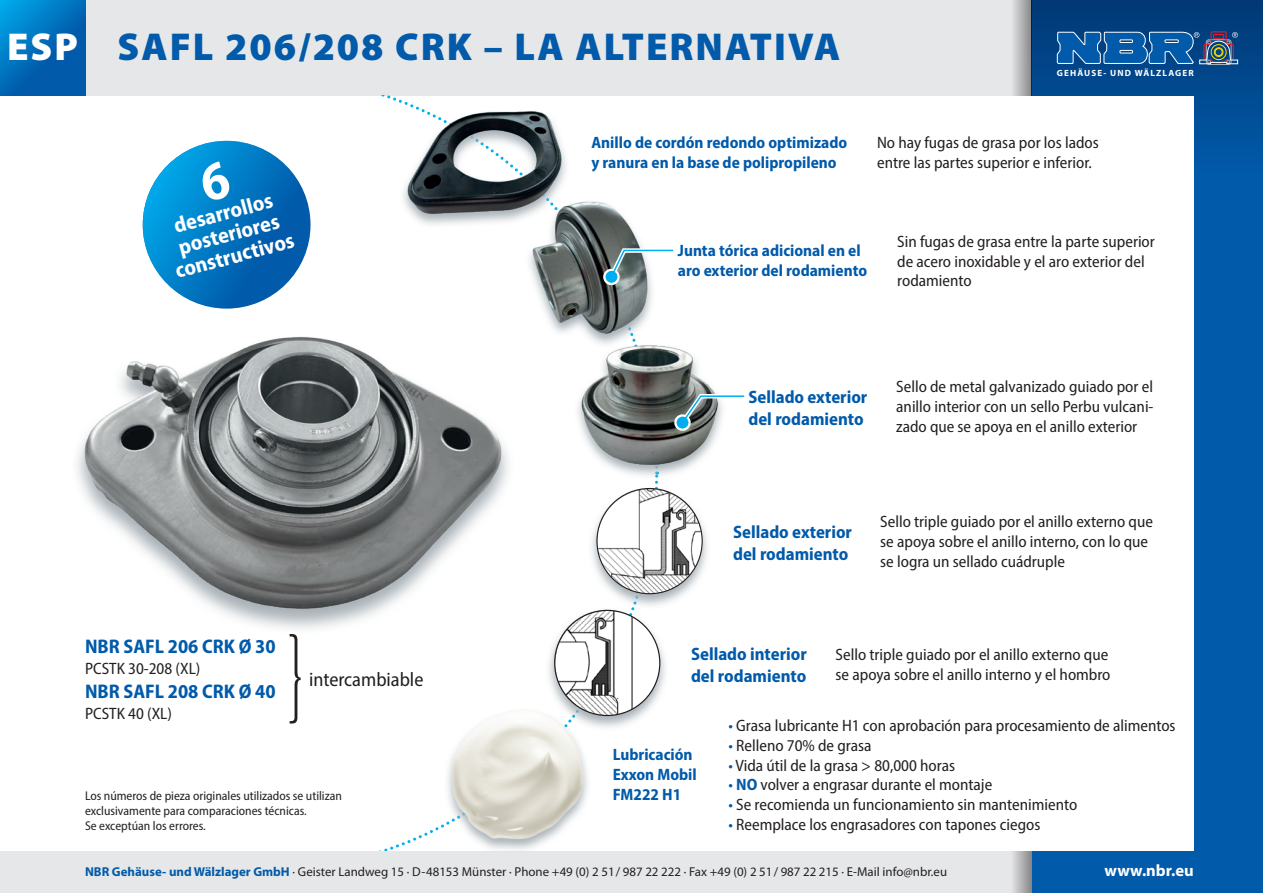
<style>
.page{position:relative;width:1263px;height:893px;background:#fff}
.page>*{position:absolute;margin:0;border:0;box-sizing:border-box;transform-origin:0 0}
.t1{font:900 39px "Myriad Pro";letter-spacing:.05em;color:#015aaa}
.t2{font:900 39px "Myriad Pro";color:#fff}
.t3{font:700 semi-condensed 21.9px "Myriad Pro";color:#fff}
.t4{font:700 semi-condensed 19.8px "Myriad Pro";color:#015aaa}
.t5{font:semi-condensed 19.8px "Myriad Pro";color:#231f20}
.t6{font:700 semi-condensed 18px/21.6px "Myriad Pro";color:#015aaa}
.t7{font:semi-condensed 16.5px/19.8px "Myriad Pro";color:#231f20}
.t8{font:700 semi-condensed 16.5px "Myriad Pro";color:#015aaa}
.t9{font:700 16.5px "Myriad Pro";color:#fff}
.t10{font:12.9px "Myriad Pro";color:#231f20}
.t11{font:semi-condensed 12.75px/15px "Myriad Pro";color:#231f20}
.t12{font:700 9px "Myriad Pro";letter-spacing:.125em;color:#fff}
.s1{color:#015aaa}
.s2{font-weight:700;color:#015aaa}
</style>
<div class="page">
<div style="left:1032px;top:0;width:231px;height:893px;background:#015aaa"></div>
<div style="left:0;top:0;width:1032px;height:893px;background:#e6e7e9"></div>
<div style="left:1032px;top:0;width:231px;height:173px;background:linear-gradient(to bottom,#013974,#015aa9)"></div>
<div style="left:1010px;top:0;width:22px;height:893px;background:linear-gradient(to right,#e9eaec,#8e8d8e)"></div>
<div style="left:0;top:96px;width:1194px;height:754px;background:#fff"></div>
<div style="left:1206px;top:40px;width:25px;height:25px;border:1px solid #a8b1b7;border-radius:3px"></div>
<svg style="left:1057px;top:31px;width:181px;height:33px"></svg>
<img style="left:403px;top:104px;width:163px;height:121px">
<img style="left:523px;top:189px;width:129px;height:154px">
<img style="left:577px;top:343px;width:142px;height:135px">
<svg style="left:444px;top:757px;width:148px;height:94px"></svg>
<img style="left:452px;top:721px;width:131px;height:118px">
<svg style="left:227px;top:456px;width:282px;height:179px"></svg>
<img style="left:76px;top:336px;width:431px;height:278px">
<svg style="left:591px;top:486px;width:117px;height:120px"></svg>
<img style="left:597px;top:488px;width:105px;height:106px;border-radius:53px">
<svg style="left:545px;top:607px;width:121px;height:124px"></svg>
<img style="left:555px;top:610px;width:105px;height:105px;border-radius:53px">
<div style="left:603px;top:269px;width:17px;height:16px;border:4px solid #fff;border-radius:50%"></div>
<svg style="left:605px;top:246px;width:69px;height:37px"></svg>
<div style="left:674px;top:414px;width:17px;height:17px;border:4px solid #fff;border-radius:50%"></div>
<svg style="left:676px;top:392px;width:69px;height:37px"></svg>
<svg style="left:0;top:0;width:85px;height:96px;background:#006eba"></svg>
<svg style="left:143px;top:141px;width:167px;height:168px;background:#0077c1"></svg>
<svg style="left:290px;top:634px;width:11px;height:89px"></svg>
<svg style="left:198px;top:160px;width:34px;height:42px"></svg>
<p class="t2" style="left:7px;top:21px;width:72px">ESP</p>
<p class="t1" style="left:118px;top:21px;width:724px">SAFL 206/208 CRK – LA ALTERNATIVA</p>
<p class="t12" style="left:1057px;top:67px;width:138px">GEHÄUSE- UND WÄLZLAGER</p>
<p class="t3" style="left:171px;top:212px;width:103px;rotate:-15deg">desarrollos</p>
<p class="t3" style="left:175px;top:234px;width:105px;rotate:-15deg">posteriores</p>
<p class="t3" style="left:172px;top:257px;width:124px;rotate:-15deg">constructivos</p>
<p class="t8" style="left:591px;top:132px;width:257px">Anillo de cordón redondo optimizado</p>
<p class="t8" style="left:591px;top:152px;width:247px">y ranura en la base de polipropileno</p>
<p class="t7" style="left:877px;top:132px;width:223px">No hay fugas de grasa por los lados</p>
<p class="t7" style="left:877px;top:152px;width:216px">entre las partes superior e inferior.</p>
<p class="t8" style="left:678px;top:240px;width:184px">Junta tórica adicional en el</p>
<p class="t8" style="left:678px;top:260px;width:191px">aro exterior del rodamiento</p>
<p class="t7" style="left:897px;top:231px;width:259px">Sin fugas de grasa entre la parte superior</p>
<p class="t7" style="left:897px;top:251px;width:249px">de acero inoxidable y el aro exterior del</p>
<p class="t7" style="left:897px;top:271px;width:76px">rodamiento</p>
<p class="t4" style="left:85px;top:633px;width:192px">NBR SAFL 206 CRK Ø 30</p>
<p class="t7" style="left:85px;top:658px;width:117px">PCSTK 30-208 (XL)</p>
<p class="t4" style="left:85px;top:678px;width:192px">NBR SAFL 208 CRK Ø 40</p>
<p class="t7" style="left:85px;top:703px;width:88px">PCSTK 40 (XL)</p>
<p class="t5" style="left:309px;top:667px;width:116px">intercambiable</p>
<p class="t11" style="left:85px;top:788px;width:258px">Los números de pieza originales utilizados se utilizan exclusivamente para comparaciones técnicas.</p>
<p class="t11" style="left:85px;top:818px;width:122px">Se exceptúan los errores.</p>
<p class="t6" style="left:748px;top:386px;width:120px">Sellado exterior del rodamiento</p>
<p class="t7" style="left:896px;top:376px;width:259px;text-align:justify">Sello de metal galvanizado guiado por el anillo interior con un sello Perbu vulcani&shy;zado que se apoya en el anillo exterior</p>
<p class="t6" style="left:733px;top:521px;width:120px">Sellado exterior del rodamiento</p>
<p class="t7" style="left:880px;top:511px;width:274px">Sello triple guiado por el anillo externo que se apoya sobre el anillo interno, con lo que se logra un sellado cuádruple</p>
<p class="t6" style="left:691px;top:643px;width:117px">Sellado interior del rodamiento</p>
<p class="t7" style="left:836px;top:645px;width:276px">Sello triple guiado por el anillo externo que se apoya sobre el anillo interno y el hombro</p>
<p class="t7" style="left:728px;top:715px;width:449px"><span class="s1">•</span> Grasa lubricante H1 con aprobación para procesamiento de alimentos</p>
<p class="t7" style="left:728px;top:735px;width:145px"><span class="s1">•</span> Relleno 70% de grasa</p>
<p class="t7" style="left:728px;top:755px;width:228px"><span class="s1">•</span> Vida útil de la grasa &gt; 80,000 horas</p>
<p class="t7" style="left:728px;top:775px;width:265px"><span class="s1">•</span> <span class="s2">NO</span> volver a engrasar durante el montaje</p>
<p class="t7" style="left:728px;top:795px;width:350px"><span class="s1">•</span> Se recomienda un funcionamiento sin mantenimiento</p>
<p class="t7" style="left:728px;top:814px;width:313px"><span class="s1">•</span> Reemplace los engrasadores con tapones ciegos</p>
<p class="t8" style="left:613px;top:744px;width:81px">Lubricación</p>
<p class="t8" style="left:613px;top:764px;width:86px">Exxon Mobil</p>
<p class="t8" style="left:613px;top:784px;width:70px">FM222 H1</p>
<p class="t10" style="left:85px;top:864px;width:863px"><span class="s2">NBR Gehäuse- und Wälzlager GmbH</span> · Geister Landweg 15 · D-48153 Münster · Phone +49 (0) 2 51/ 987 22 222 · Fax +49 (0) 2 51/ 987 22 215 · E-Mail info@nbr.eu</p>
<p class="t9" style="left:1104px;top:859px;width:91px">www.nbr.eu</p>
</div>
